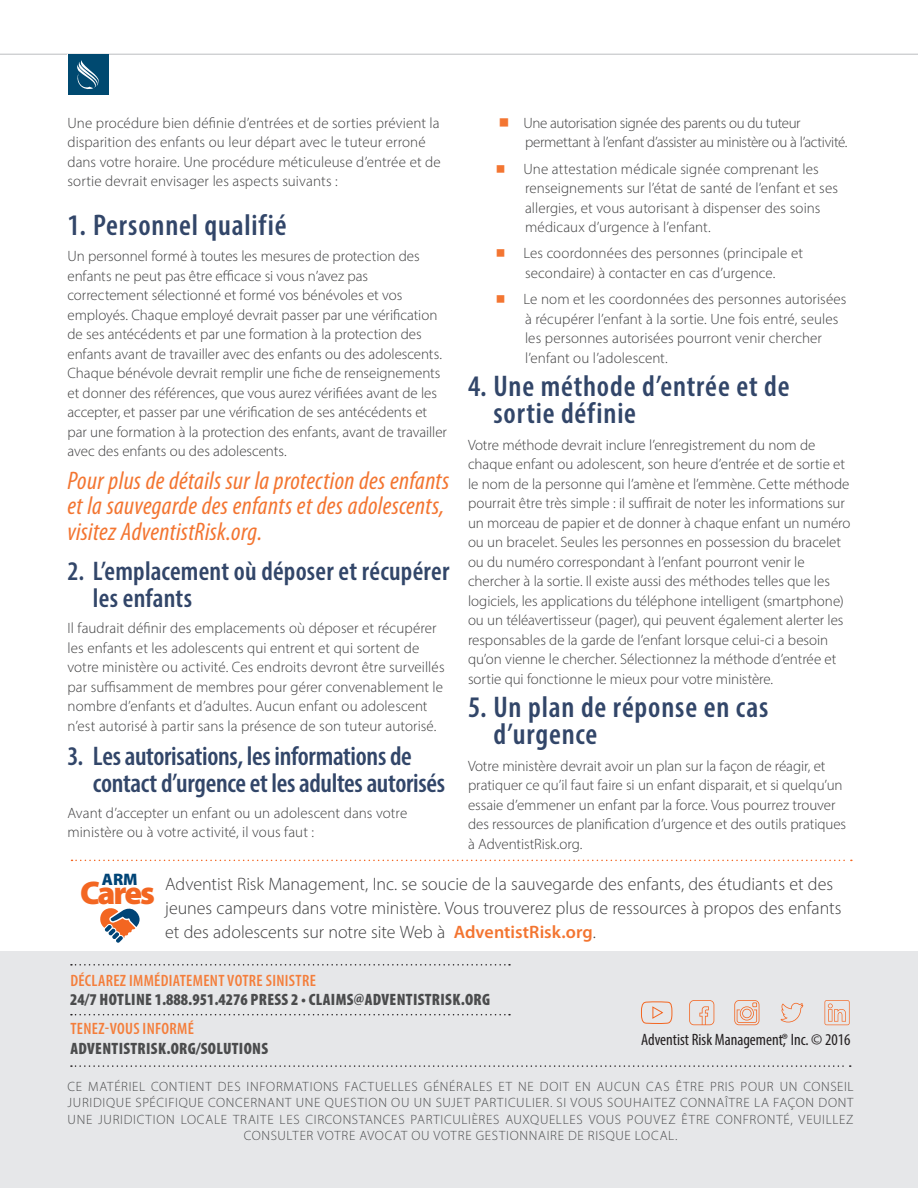
<style>
.page{position:relative;width:918px;height:1188px;background:#fff}
.page>*{position:absolute;margin:0;border:0;box-sizing:border-box;transform-origin:0 0}
.t1{font:600 condensed 30px/27px "Myriad Pro";letter-spacing:.025em;color:#324669}
.t2{font:600 condensed 27px/27px "Myriad Pro";letter-spacing:-.01em;color:#324669}
.t3{font:600 condensed 27px/27px "Myriad Pro";letter-spacing:.01em;color:#324669}
.t4{font:italic condensed 25.5px/25.5px "Myriad Pro";letter-spacing:.01em;color:#f37531}
.t5{font:300 18px/24px "Myriad Pro";letter-spacing:-.005em;color:#3e3e3f}
.t6{font:900 16.65px "Myriad Pro";color:#004476}
.t7{font:900 condensed 16.5px "Myriad Pro";letter-spacing:.02em;color:#4b4c4d}
.t8{font:600 condensed 16.5px "Myriad Pro";letter-spacing:.02em;color:#f47e3b}
.t9{font:condensed 16.5px "Myriad Pro";color:#231f20}
.t10{font:300 15px/19.5px "Myriad Pro";color:#3e3e3f}
.t11{font:300 15px/19.5px "Myriad Pro";letter-spacing:-.025em;color:#3e3e3f}
.t12{font:300 13.5px/16.2px "Myriad Pro";letter-spacing:.05em;color:#4b4c4d;text-align:center}
.s1{font-family:"Universal Std Newswith Comm Pi";font-weight:400;font-size:16.5px;color:#f37531}
.s2{font-family:"Universal Std Newswith Comm Pi";font-weight:400;color:#f37531}
.s3{font-weight:900;font-size:32.85px;color:#f36621}
.s4{font-weight:600;color:#f37531}
</style>
<div class="page">
<hr style="left:0;top:54px;width:918px;height:1px;background:#bcbdc0">
<div style="left:68px;top:54px;width:41px;height:41px;background:#004970"></div>
<svg style="left:77px;top:60px;width:22px;height:30px"></svg>
<svg style="left:72px;top:860px;width:780px;height:1px"></svg>
<svg style="left:100px;top:908px;width:40px;height:35px"></svg>
<div style="left:0;top:951px;width:918px;height:237px;background:#e6e7e9"></div>
<svg style="left:71px;top:964px;width:439px;height:2px"></svg>
<svg style="left:71px;top:1014px;width:439px;height:1px"></svg>
<svg style="left:71px;top:1065px;width:780px;height:2px"></svg>
<svg style="left:734px;top:1000px;width:25px;height:25px"></svg>
<svg style="left:781px;top:1003px;width:22px;height:19px"></svg>
<svg style="left:689px;top:1000px;width:25px;height:25px"></svg>
<svg style="left:825px;top:1000px;width:25px;height:25px"></svg>
<svg style="left:641px;top:1001px;width:32px;height:23px"></svg>
<p class="t10" style="left:68px;top:113px;width:375px">Une procédure bien définie d’entrées et de sorties prévient la disparition des enfants ou leur départ avec le tuteur erroné dans votre horaire. Une procédure méticuleuse d’entrée et de sortie devrait envisager les aspects suivants :</p>
<h1 class="t1" style="left:68px;top:211px;width:221px">1. Personnel qualifié</h1>
<p class="t10" style="left:68px;top:246px;width:381px">Un personnel formé à toutes les mesures de protection des enfants ne peut pas être efficace si vous n’avez pas correctement sélectionné et formé vos bénévoles et vos employés. Chaque employé devrait passer par une vérification de ses antécédents et par une formation à la protection des enfants avant de travailler avec des enfants ou des adolescents.<br>Chaque bénévole devrait remplir une fiche de renseignements et donner des références, que vous aurez vérifiées avant de les accepter, et passer par une vérification de ses antécédents et par une formation à la protection des enfants, avant de travailler avec des enfants ou des adolescents.</p>
<h3 class="t4" style="left:68px;top:467px;width:383px">Pour plus de détails sur la protection des enfants et la sauvegarde des enfants et des adolescents, visitez AdventistRisk.org.</h3>
<h2 class="t3" style="left:93px;top:557px;width:358px;text-indent:-25px">2. L’emplacement où déposer et récupérer les enfants</h2>
<p class="t10" style="left:68px;top:618px;width:379px">Il faudrait définir des emplacements où déposer et récupérer les enfants et les adolescents qui entrent et qui sortent de votre ministère ou activité. Ces endroits devront être surveillés par suffisamment de membres pour gérer convenablement le nombre d’enfants et d’adultes. Aucun enfant ou adolescent n’est autorisé à partir sans la présence de son tuteur autorisé.</p>
<h2 class="t2" style="left:93px;top:742px;width:354px;text-indent:-25px">3. Les autorisations, les informations de contact d’urgence et les adultes autorisés</h2>
<p class="t10" style="left:68px;top:803px;width:341px">Avant d’accepter un enfant ou un adolescent dans votre ministère ou à votre activité, il vous faut :</p>
<p class="t11" style="left:525px;top:113px;width:324px;text-indent:-25px"><span class="s1">◾</span> Une autorisation signée des parents ou du tuteur permettant à l’enfant d’assister au ministère ou à l’activité.</p>
<p class="t10" style="left:525px;top:159px;width:314px;text-indent:-28px"><span class="s2">◾</span> Une attestation médicale signée comprenant les renseignements sur l’état de santé de l’enfant et ses allergies, et vous autorisant à dispenser des soins médicaux d’urgence à l’enfant.</p>
<p class="t10" style="left:496px;top:244px;width:308px;text-align:center"><span class="s2">◾</span> Les coordonnées des personnes (principale et secondaire) à contacter en cas d’urgence.</p>
<p class="t10" style="left:525px;top:289px;width:323px;text-indent:-28px"><span class="s2">◾</span> Le nom et les coordonnées des personnes autorisées à récupérer l’enfant à la sortie. Une fois entré, seules les personnes autorisées pourront venir chercher l’enfant ou l’adolescent.</p>
<h1 class="t1" style="left:494px;top:373px;width:298px;text-indent:-26px">4. Une méthode d’entrée et de sortie définie</h1>
<p class="t10" style="left:468px;top:435px;width:384px">Votre méthode devrait inclure l’enregistrement du nom de chaque enfant ou adolescent, son heure d’entrée et de sortie et le nom de la personne qui l’amène et l’emmène. Cette méthode pourrait être très simple : il suffirait de noter les informations sur un morceau de papier et de donner à chaque enfant un numéro ou un bracelet. Seules les personnes en possession du bracelet ou du numéro correspondant à l’enfant pourront venir le chercher à la sortie. Il existe aussi des méthodes telles que les logiciels, les applications du téléphone intelligent (smartphone) ou un téléavertisseur (pager), qui peuvent également alerter les responsables de la garde de l’enfant lorsque celui-ci a besoin qu’on vienne le chercher. Sélectionnez la méthode d’entrée et sortie qui fonctionne le mieux pour votre ministère.</p>
<h1 class="t1" style="left:494px;top:694px;width:276px;text-indent:-26px">5. Un plan de réponse en cas d’urgence</h1>
<p class="t10" style="left:468px;top:756px;width:380px">Votre ministère devrait avoir un plan sur la façon de réagir, et pratiquer ce qu’il faut faire si un enfant disparait, et si quelqu’un essaie d’emmener un enfant par la force. Vous pourrez trouver des ressources de planification d’urgence et des outils pratiques à AdventistRisk.org.</p>
<p class="t6" style="left:102px;top:868px;width:37px">ARM</p>
<p class="t5" style="left:165px;top:871px;width:678px;text-indent:-85px"><span class="s3">Cares</span> Adventist Risk Management, Inc. se soucie de la sauvegarde des enfants, des étudiants et des jeunes campeurs dans votre ministère. Vous trouverez plus de ressources à propos des enfants et des adolescents sur notre site Web à <span class="s4">AdventistRisk.org</span>.</p>
<p class="t8" style="left:70px;top:970px;width:247px">DÉCLAREZ IMMÉDIATEMENT VOTRE SINISTRE</p>
<p class="t7" style="left:70px;top:989px;width:422px">24/7 HOTLINE 1.888.951.4276 PRESS 2 • CLAIMS@ADVENTISTRISK.ORG</p>
<p class="t8" style="left:70px;top:1019px;width:125px">TENEZ-VOUS INFORMÉ</p>
<p class="t7" style="left:70px;top:1038px;width:199px">ADVENTISTRISK.ORG/SOLUTIONS</p>
<p class="t9" style="left:641px;top:1030px;width:211px">Adventist Risk Management,® Inc. © 2016</p>
<p class="t12" style="left:68px;top:1079px;width:787px">CE MATÉRIEL CONTIENT DES INFORMATIONS FACTUELLES GÉNÉRALES ET NE DOIT EN AUCUN CAS ÊTRE PRIS POUR UN CONSEIL JURIDIQUE SPÉCIFIQUE CONCERNANT UNE QUESTION OU UN SUJET PARTICULIER. SI VOUS SOUHAITEZ CONNAÎTRE LA FAÇON DONT UNE JURIDICTION LOCALE TRAITE LES CIRCONSTANCES PARTICULIÈRES AUXQUELLES VOUS POUVEZ ÊTRE CONFRONTÉ, VEUILLEZ CONSULTER VOTRE AVOCAT OU VOTRE GESTIONNAIRE DE RISQUE LOCAL.</p>
</div>
